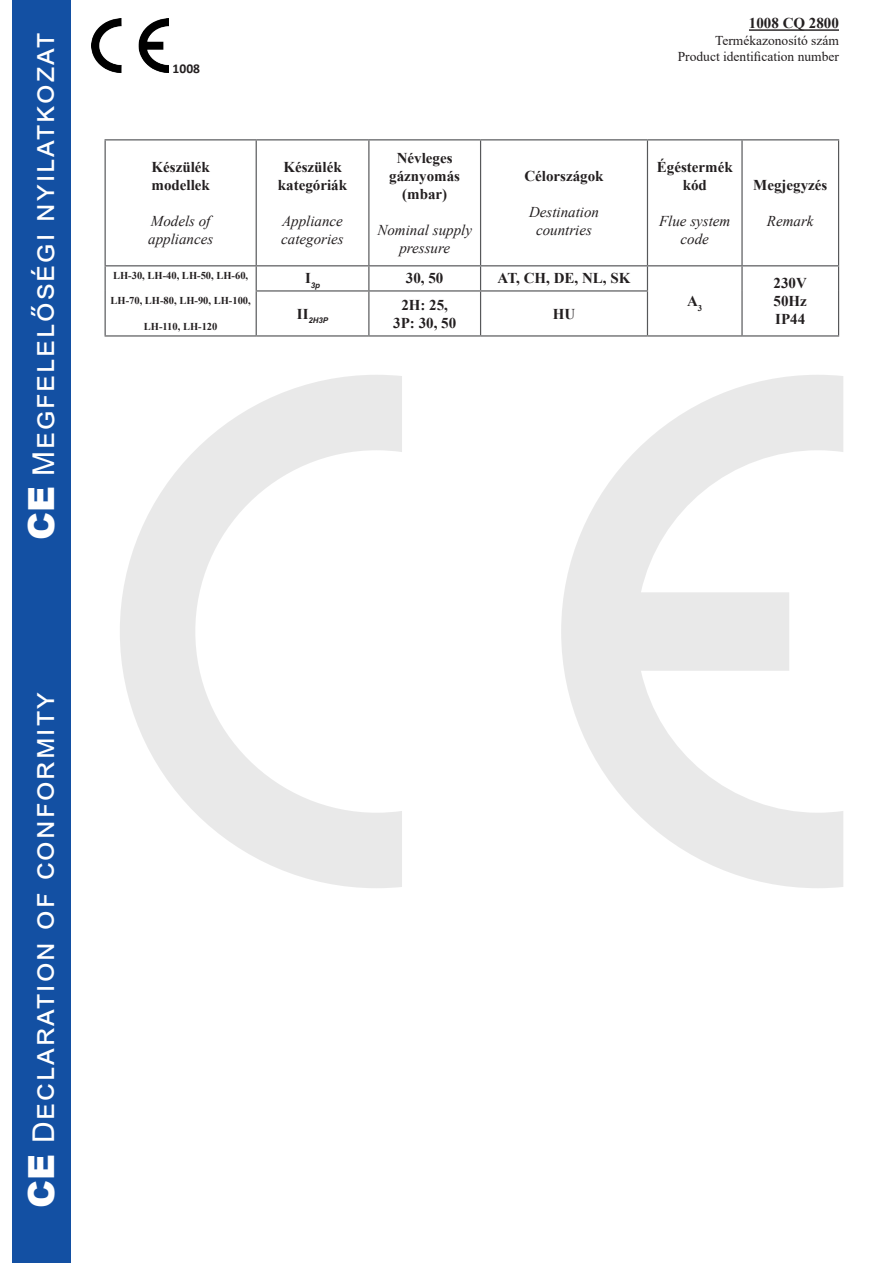
<style>
.page{position:relative;width:893px;height:1263px;background:#fff}
.page>*{position:absolute;margin:0;border:0;box-sizing:border-box;transform-origin:0 0}
.t1{font:30px "Arial";letter-spacing:.07em;color:#fff}
.t2{font:700 15px/18px "Times New Roman";color:#231f20;text-align:center}
.t3{font:italic 15px/18px "Times New Roman";color:#231f20;text-align:center}
.t4{font:13.5px "Times New Roman";color:#231f20}
.t5{font:700 13.5px "Calibri";color:#231f20}
.t6{font:700 10.5px "Times New Roman";color:#231f20}
.t7{font:italic 700 7.8px "Arial";color:#231f20}
.s1{font-weight:900;font-size:36px}
</style>
<div class="page">
<svg style="left:120px;top:375px;width:282px;height:513px"></svg>
<svg style="left:561px;top:375px;width:282px;height:513px"></svg>
<div style="left:13px;top:0;width:58px;height:1263px;background:#1350a3"></div>
<img style="left:92px;top:18px;width:76px;height:55px">
<hr style="left:749px;top:29px;width:90px;height:2px;background:#231f20">
<hr style="left:105px;top:139px;width:151px;height:1px;background:#57585a">
<hr style="left:105px;top:140px;width:1px;height:125px;background:#57585a">
<hr style="left:256px;top:139px;width:113px;height:1px;background:#57585a">
<hr style="left:256px;top:140px;width:1px;height:125px;background:#57585a">
<hr style="left:369px;top:139px;width:112px;height:1px;background:#57585a">
<hr style="left:368px;top:140px;width:1px;height:125px;background:#57585a">
<hr style="left:481px;top:139px;width:166px;height:1px;background:#57585a">
<hr style="left:480px;top:140px;width:1px;height:125px;background:#57585a">
<hr style="left:647px;top:139px;width:95px;height:1px;background:#57585a">
<hr style="left:647px;top:140px;width:1px;height:125px;background:#57585a">
<hr style="left:742px;top:139px;width:97px;height:1px;background:#57585a">
<hr style="left:741px;top:140px;width:2px;height:125px;background:#57585a">
<hr style="left:838px;top:140px;width:1px;height:125px;background:#57585a">
<hr style="left:105px;top:265px;width:151px;height:1px;background:#57585a">
<svg style="left:105px;top:266px;width:1px;height:25px"></svg>
<hr style="left:105px;top:291px;width:1px;height:44px;background:#57585a">
<hr style="left:105px;top:335px;width:151px;height:2px;background:#57585a">
<hr style="left:256px;top:265px;width:113px;height:1px;background:#57585a">
<svg style="left:256px;top:266px;width:1px;height:24px"></svg>
<hr style="left:369px;top:265px;width:112px;height:1px;background:#57585a">
<svg style="left:368px;top:266px;width:1px;height:24px"></svg>
<hr style="left:481px;top:265px;width:166px;height:1px;background:#57585a">
<svg style="left:480px;top:266px;width:1px;height:24px"></svg>
<hr style="left:647px;top:265px;width:95px;height:1px;background:#57585a">
<svg style="left:647px;top:266px;width:1px;height:24px"></svg>
<hr style="left:742px;top:265px;width:97px;height:1px;background:#57585a">
<hr style="left:741px;top:266px;width:2px;height:25px;background:#57585a">
<svg style="left:838px;top:266px;width:1px;height:25px"></svg>
<hr style="left:256px;top:290px;width:113px;height:2px;background:#57585a">
<hr style="left:256px;top:292px;width:1px;height:43px;background:#57585a">
<hr style="left:369px;top:290px;width:112px;height:2px;background:#57585a">
<hr style="left:368px;top:292px;width:1px;height:43px;background:#57585a">
<hr style="left:481px;top:290px;width:167px;height:2px;background:#57585a">
<hr style="left:480px;top:292px;width:1px;height:43px;background:#57585a">
<hr style="left:647px;top:292px;width:1px;height:43px;background:#57585a">
<hr style="left:741px;top:291px;width:2px;height:44px;background:#57585a">
<hr style="left:838px;top:291px;width:1px;height:44px;background:#57585a">
<hr style="left:256px;top:335px;width:113px;height:2px;background:#57585a">
<hr style="left:369px;top:335px;width:112px;height:2px;background:#57585a">
<hr style="left:481px;top:335px;width:166px;height:2px;background:#57585a">
<hr style="left:647px;top:335px;width:95px;height:2px;background:#57585a">
<hr style="left:742px;top:335px;width:97px;height:2px;background:#57585a">
<p class="t1" style="left:23px;top:540px;width:509px;rotate:-90deg"><span class="s1">CE</span> Megfelelőségi nyilatkozat</p>
<p class="t5" style="left:173px;top:59px;width:29px">1008</p>
<p class="t2" style="left:749px;top:14px;width:92px">1008 CQ 2800</p>
<p class="t4" style="left:715px;top:31px;width:125px">Termékazonosító szám</p>
<p class="t4" style="left:678px;top:47px;width:163px">Product identification number</p>
<p class="t2" style="left:151px;top:157px;width:60px;text-align:left">Készülék modellek</p>
<p class="t3" style="left:148px;top:212px;width:66px;text-align:left">Models of appliances</p>
<p class="t6" style="left:113px;top:268px;width:137px">LH-30, LH-40, LH-50, LH-60,</p>
<p class="t6" style="left:111px;top:293px;width:142px">LH-70, LH-80, LH-90, LH-100,</p>
<p class="t6" style="left:144px;top:319px;width:75px">LH-110, LH-120</p>
<p class="t2" style="left:278px;top:157px;width:71px">Készülék kategóriák</p>
<p class="t3" style="left:281px;top:212px;width:64px;text-align:left">Appliance categories</p>
<p class="t2" style="left:389px;top:148px;width:72px">Névleges gáznyomás (mbar)</p>
<p class="t3" style="left:377px;top:221px;width:96px">Nominal supply pressure</p>
<p class="t2" style="left:524px;top:167px;width:81px">Célországok</p>
<p class="t3" style="left:529px;top:203px;width:72px">Destination countries</p>
<p class="t7" style="left:305px;top:280px;width:17px"><sup>I</sup>3p</p>
<p class="t2" style="left:406px;top:269px;width:39px">30, 50</p>
<p class="t2" style="left:498px;top:269px;width:134px">AT, CH, DE, NL, SK</p>
<p class="t7" style="left:297px;top:315px;width:33px"><sup>II</sup>2H3P</p>
<p class="t2" style="left:393px;top:295px;width:64px">2H: 25,<br>3P: 30, 50</p>
<p class="t2" style="left:553px;top:304px;width:24px">HU</p>
<p class="t2" style="left:657px;top:157px;width:77px">Égéstermék kód</p>
<p class="t3" style="left:659px;top:212px;width:73px">Flue system code</p>
<p class="t2" style="left:687px;top:291px;width:17px">A<sub>3</sub></p>
<p class="t2" style="left:753px;top:175px;width:76px">Megjegyzés</p>
<p class="t3" style="left:767px;top:212px;width:48px">Remark</p>
<p class="t2" style="left:774px;top:273px;width:35px">230V</p>
<p class="t2" style="left:774px;top:291px;width:35px">50Hz</p>
<p class="t2" style="left:775px;top:309px;width:31px">IP44</p>
<p class="t1" style="left:23px;top:1208px;width:517px;rotate:-90deg"><span class="s1">CE</span> Declaration of conformity</p>
</div>
